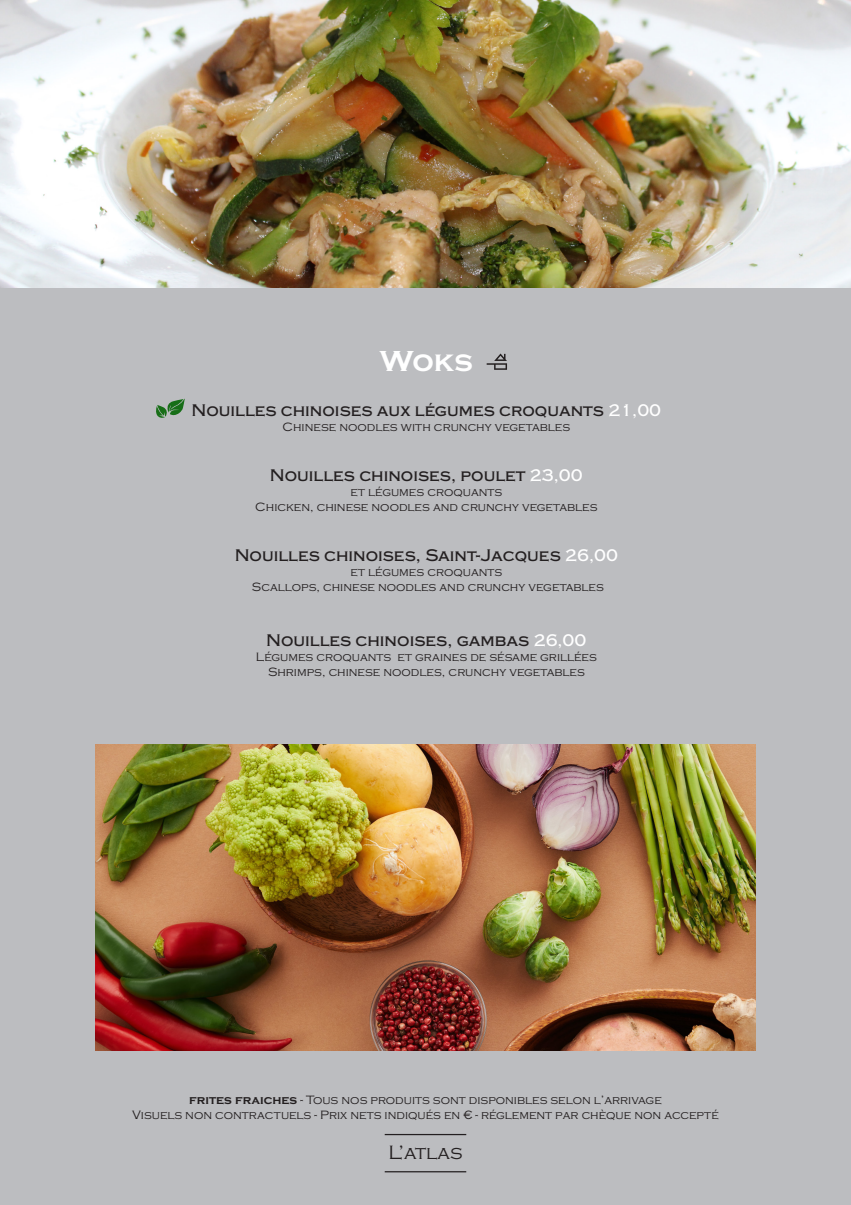
<style>
.page{position:relative;width:851px;height:1205px;background:#fff}
.page>*{position:absolute;margin:0;border:0;box-sizing:border-box;transform-origin:0 0}
.t1{font:700 30px "Copperplate";color:#fff}
.t2{font:300 20px "Copperplate";color:#231f20}
.t3{font:500 17.5px "Copperplate";color:#231f20}
.t4{font:300 12.5px "Copperplate";color:#231f20}
.s1{color:#fff}
.s2{font-weight:700}
</style>
<div class="page">
<div style="left:0;top:0;width:850px;height:1205px;background:#bcbdc0"></div>
<svg style="left:486px;top:353px;width:21px;height:17px"></svg>
<hr style="left:384px;top:1134px;width:82px;height:1px;background:#231f20">
<hr style="left:384px;top:1171px;width:82px;height:1px;background:#231f20">
<img style="left:0;top:0;width:850px;height:288px">
<svg style="left:156px;top:399px;width:29px;height:19px"></svg>
<img style="left:95px;top:744px;width:660px;height:306px">
<p class="t1" style="left:380px;top:344px;width:94px">Woks</p>
<p class="t3" style="left:191px;top:400px;width:471px">Nouilles chinoises aux légumes croquants <span class="s1">21,00</span></p>
<p class="t4" style="left:282px;top:420px;width:289px">Chinese noodles with crunchy vegetables</p>
<p class="t3" style="left:270px;top:465px;width:314px">Nouilles chinoises, poulet <span class="s1">23,00</span></p>
<p class="t4" style="left:350px;top:485px;width:153px">et légumes croquants</p>
<p class="t4" style="left:255px;top:500px;width:343px">Chicken, chinese noodles and crunchy vegetables</p>
<p class="t3" style="left:235px;top:545px;width:384px">Nouilles chinoises, Saint-Jacques <span class="s1">26,00</span></p>
<p class="t4" style="left:350px;top:565px;width:153px">et légumes croquants</p>
<p class="t4" style="left:252px;top:580px;width:353px">Scallops, chinese noodles and crunchy vegetables</p>
<p class="t3" style="left:266px;top:630px;width:322px">Nouilles chinoises, gambas <span class="s1">26,00</span></p>
<p class="t4" style="left:256px;top:650px;width:342px">Légumes croquants et graines de sésame grillées</p>
<p class="t4" style="left:268px;top:665px;width:318px">Shrimps, chinese noodles, crunchy vegetables</p>
<p class="t4" style="left:189px;top:1093px;width:474px"><span class="s2">frites fraiches</span> - Tous nos produits sont disponibles selon l’arrivage</p>
<p class="t4" style="left:132px;top:1108px;width:588px">Visuels non contractuels - Prix nets indiqués en € - réglement par chèque non accepté</p>
<p class="t2" style="left:388px;top:1141px;width:75px">L’atlas</p>
</div>
